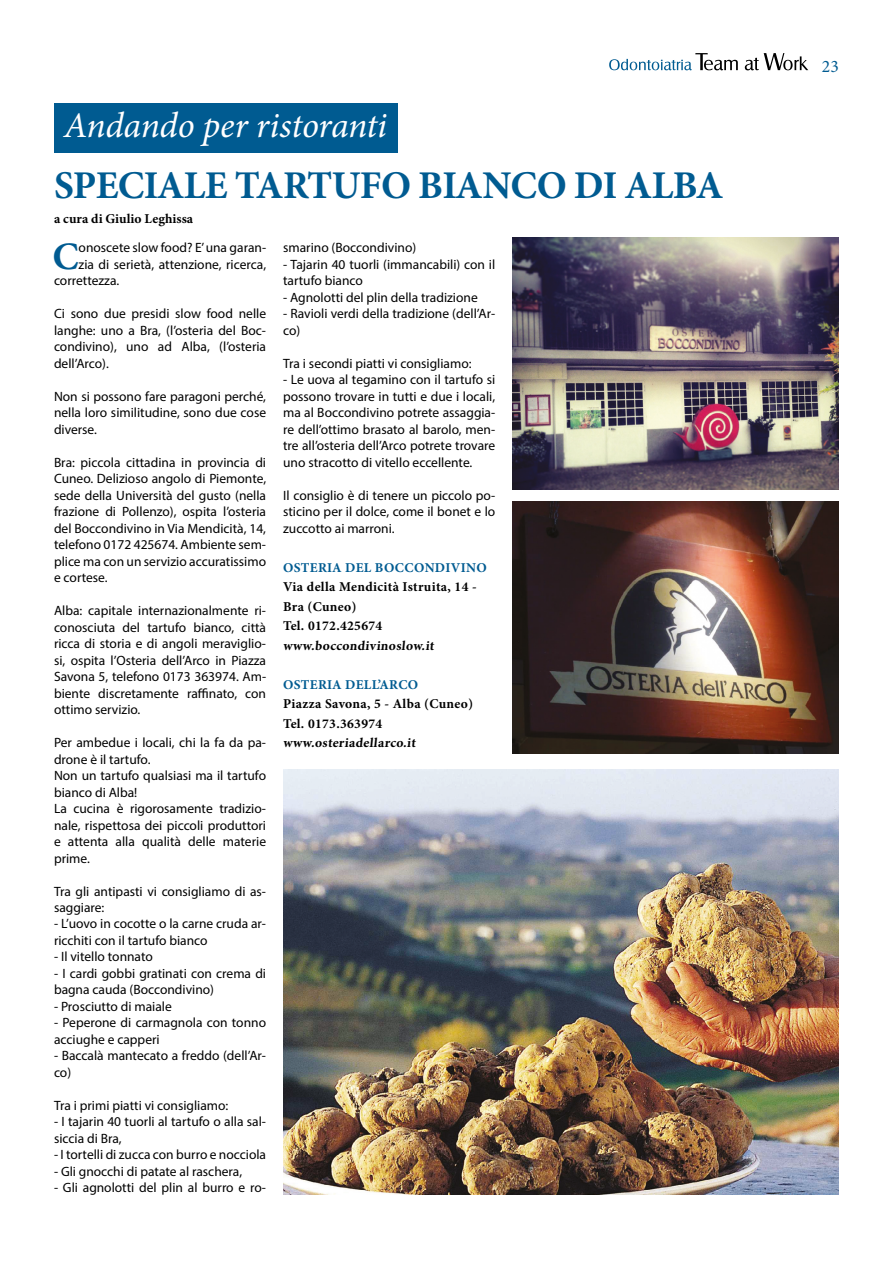
<style>
.page{position:relative;width:893px;height:1263px;background:#fff}
.page>*{position:absolute;margin:0;border:0;box-sizing:border-box;transform-origin:0 0}
.t1{font:700 39.3px "Minion Pro";letter-spacing:-.015em;color:#005b91}
.t2{font:700 38.85px "Minion Pro";color:#005b91}
.t3{font:italic 36px "Minion Pro";letter-spacing:-.01em;color:#fff}
.t4{font:17.55px "Minion Pro";color:#005b91}
.t5{font:13.5px/16.5px "Myriad Pro";color:#000}
.t6{font:700 13.5px/19.5px "Minion Pro";letter-spacing:.025em;color:#000}
.t7{font:700 13.5px "Minion Pro";letter-spacing:.025em;color:#005b91}
.t8{font:700 13.5px "Minion Pro";color:#000}
</style>
<div class="page">
<div style="left:54px;top:103px;width:344px;height:50px;background:#005b91"></div>
<img style="left:513px;top:237px;width:326px;height:252px">
<img style="left:513px;top:502px;width:326px;height:252px">
<img style="left:283px;top:770px;width:556px;height:425px">
<svg style="left:609px;top:53px;width:199px;height:17px"></svg>
<h3 class="t3" style="left:64px;top:101px;width:325px">Andando per ristoranti</h3>
<h1 class="t1" style="left:54px;top:158px;width:671px">SPECIALE TARTUFO BIANCO DI ALBA</h1>
<p class="t8" style="left:54px;top:209px;width:141px">a cura di Giulio Leghissa</p>
<h2 class="t2" style="left:52px;top:229px;width:28px">C</h2>
<p class="t5" style="left:79px;top:239px;width:189px">onoscete slow food? E’ una garan-</p>
<p class="t5" style="left:79px;top:256px;width:189px">zia di serietà, attenzione, ricerca,</p>
<p class="t5" style="left:54px;top:272px;width:67px">correttezza.</p>
<p class="t5" style="left:54px;top:305px;width:214px;text-align:justify">Ci sono due presidi slow food nelle langhe: uno a Bra, (l’osteria del Boc&shy;condivino), uno ad Alba, (l’osteria dell’Arco).</p>
<p class="t5" style="left:54px;top:387px;width:214px;text-align:justify">Non si possono fare paragoni perché, nella loro similitudine, sono due cose diverse.</p>
<p class="t5" style="left:54px;top:453px;width:214px;text-align:justify">Bra: piccola cittadina in provincia di Cuneo. Delizioso angolo di Piemonte, sede della Università del gusto (nella frazione di Pollenzo), ospita l’osteria del Boccondivino in Via Mendicità, 14, telefono 0172 425674. Ambiente sem&shy;plice ma con un servizio accuratissimo e cortese.</p>
<p class="t5" style="left:54px;top:602px;width:214px;text-align:justify">Alba: capitale internazionalmente ri&shy;conosciuta del tartufo bianco, città ricca di storia e di angoli meraviglio&shy;si, ospita l’Osteria dell’Arco in Piazza Savona 5, telefono 0173 363974. Am&shy;biente discretamente raffinato, con ottimo servizio.</p>
<p class="t5" style="left:54px;top:734px;width:214px">Per ambedue i locali, chi la fa da pa&shy;drone è il tartufo.<br>Non un tartufo qualsiasi ma il tartufo bianco di Alba!<br>La cucina è rigorosamente tradizio&shy;nale, rispettosa dei piccoli produttori e attenta alla qualità delle materie prime.</p>
<p class="t5" style="left:54px;top:882px;width:214px">Tra gli antipasti vi consigliamo di as&shy;saggiare:</p>
<p class="t5" style="left:54px;top:915px;width:214px">- L’uovo in cocotte o la carne cruda ar&shy;ricchiti con il tartufo bianco</p>
<p class="t5" style="left:54px;top:948px;width:100px">- Il vitello tonnato</p>
<p class="t5" style="left:54px;top:965px;width:214px">- I cardi gobbi gratinati con crema di bagna cauda (Boccondivino)</p>
<p class="t5" style="left:54px;top:998px;width:119px">- Prosciutto di maiale</p>
<p class="t5" style="left:54px;top:1014px;width:214px">- Peperone di carmagnola con tonno acciughe e capperi</p>
<p class="t5" style="left:54px;top:1047px;width:214px">- Baccalà mantecato a freddo (dell’Ar&shy;co)</p>
<p class="t5" style="left:54px;top:1097px;width:176px">Tra i primi piatti vi consigliamo:</p>
<p class="t5" style="left:54px;top:1113px;width:214px">- I tajarin 40 tuorli al tartufo o alla sal&shy;siccia di Bra,</p>
<p class="t5" style="left:54px;top:1146px;width:214px">- I tortelli di zucca con burro e nocciola</p>
<p class="t5" style="left:54px;top:1163px;width:190px">- Gli gnocchi di patate al raschera,</p>
<p class="t5" style="left:54px;top:1179px;width:214px">- Gli agnolotti del plin al burro e ro-</p>
<p class="t5" style="left:283px;top:239px;width:135px">smarino (Boccondivino)</p>
<p class="t5" style="left:283px;top:256px;width:214px">- Tajarin 40 tuorli (immancabili) con il tartufo bianco</p>
<p class="t5" style="left:283px;top:289px;width:196px">- Agnolotti del plin della tradizione</p>
<p class="t5" style="left:283px;top:305px;width:214px">- Ravioli verdi della tradizione (dell’Ar&shy;co)</p>
<p class="t5" style="left:283px;top:354px;width:190px">Tra i secondi piatti vi consigliamo:</p>
<p class="t5" style="left:283px;top:371px;width:214px;text-align:justify">- Le uova al tegamino con il tartufo si possono trovare in tutti e due i locali, ma al Boccondivino potrete assaggia&shy;re dell’ottimo brasato al barolo, men&shy;tre all’osteria dell’Arco potrete trovare uno stracotto di vitello eccellente.</p>
<p class="t5" style="left:283px;top:486px;width:214px;text-align:justify">Il consiglio è di tenere un piccolo po&shy;sticino per il dolce, come il bonet e lo zuccotto ai marroni.</p>
<p class="t7" style="left:283px;top:558px;width:205px">OSTERIA DEL BOCCONDIVINO</p>
<p class="t6" style="left:283px;top:577px;width:195px">Via della Mendicità Istruita, 14 -<br>Bra (Cuneo)<br>Tel. 0172.425674 www.boccondivinoslow.it</p>
<p class="t7" style="left:283px;top:675px;width:137px">OSTERIA DELL’ARCO</p>
<p class="t6" style="left:283px;top:694px;width:191px">Piazza Savona, 5 - Alba (Cuneo)<br>Tel. 0173.363974 www.osteriadellarco.it</p>
<p class="t4" style="left:822px;top:54px;width:19px">23</p>
</div>
